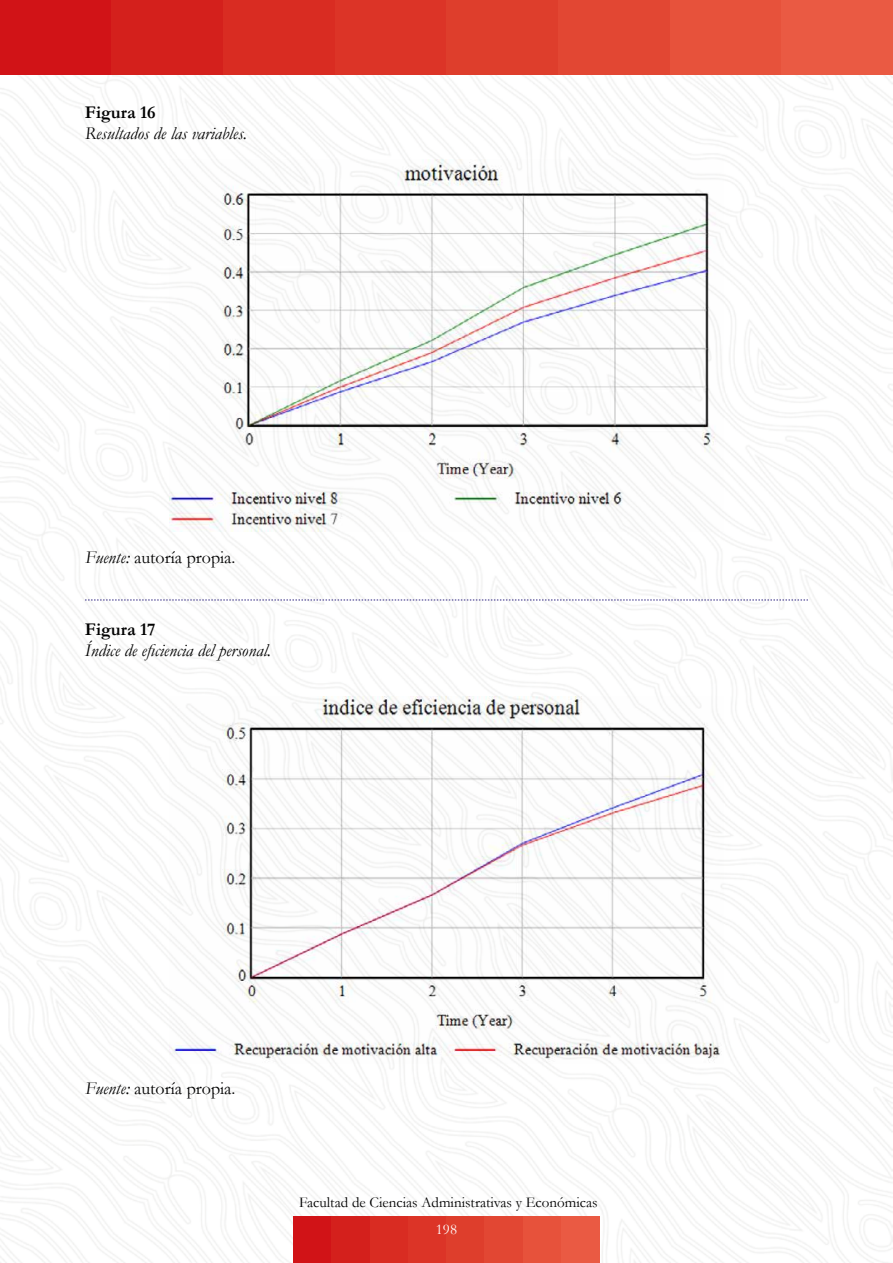
<style>
.page{position:relative;width:893px;height:1263px;background:#fff}
.page>*{position:absolute;margin:0;border:0;box-sizing:border-box;transform-origin:0 0}
.t1{font:italic 18px "Garamond";color:#000}
.t2{font:18px "Garamond";color:#000}
.t3{font:700 18px "Garamond";color:#000}
.t4{font:15px "Garamond";color:#000}
.t5{font:15px "Garamond";color:#fff}
.s1{font-style:italic}
</style>
<div class="page">
<img style="left:0;top:74px;width:893px;height:1189px">
<div style="left:293px;top:1216px;width:39px;height:47px;background:#d11317"></div>
<div style="left:332px;top:1216px;width:38px;height:47px;background:#d4201c"></div>
<div style="left:370px;top:1216px;width:38px;height:47px;background:#d92c22"></div>
<div style="left:408px;top:1216px;width:38px;height:47px;background:#dc3427"></div>
<div style="left:446px;top:1216px;width:39px;height:47px;background:#de3e2c"></div>
<div style="left:485px;top:1216px;width:38px;height:47px;background:#e24733"></div>
<div style="left:523px;top:1216px;width:38px;height:47px;background:#e7523b"></div>
<div style="left:561px;top:1216px;width:39px;height:47px;background:#ea5a43"></div>
<div style="left:0;top:0;width:112px;height:74px;background:#d11317"></div>
<div style="left:112px;top:0;width:111px;height:74px;background:#d4201c"></div>
<div style="left:223px;top:0;width:112px;height:74px;background:#d92c22"></div>
<div style="left:335px;top:0;width:112px;height:74px;background:#dc3427"></div>
<div style="left:447px;top:0;width:111px;height:74px;background:#de3e2c"></div>
<div style="left:558px;top:0;width:112px;height:74px;background:#e24733"></div>
<div style="left:670px;top:0;width:111px;height:74px;background:#e7523b"></div>
<div style="left:781px;top:0;width:112px;height:74px;background:#ea5a43"></div>
<img style="left:170px;top:159px;width:553px;height:372px">
<img style="left:170px;top:697px;width:553px;height:366px">
<svg style="left:85px;top:600px;width:723px;height:1px"></svg>
<p class="t3" style="left:85px;top:100px;width:72px">Figura 16</p>
<p class="t1" style="left:85px;top:121px;width:164px">Resultados de las variables.</p>
<p class="t2" style="left:85px;top:546px;width:152px"><span class="s1">Fuente:</span> autoría propia.</p>
<p class="t3" style="left:85px;top:617px;width:72px">Figura 17</p>
<p class="t1" style="left:85px;top:638px;width:188px">Índice de eficiencia del personal.</p>
<p class="t2" style="left:85px;top:1076px;width:152px"><span class="s1">Fuente:</span> autoría propia.</p>
<p class="t4" style="left:299px;top:1192px;width:300px">Facultad de Ciencias Administrativas y Económicas</p>
<p class="t5" style="left:436px;top:1219px;width:23px">198</p>
</div>
